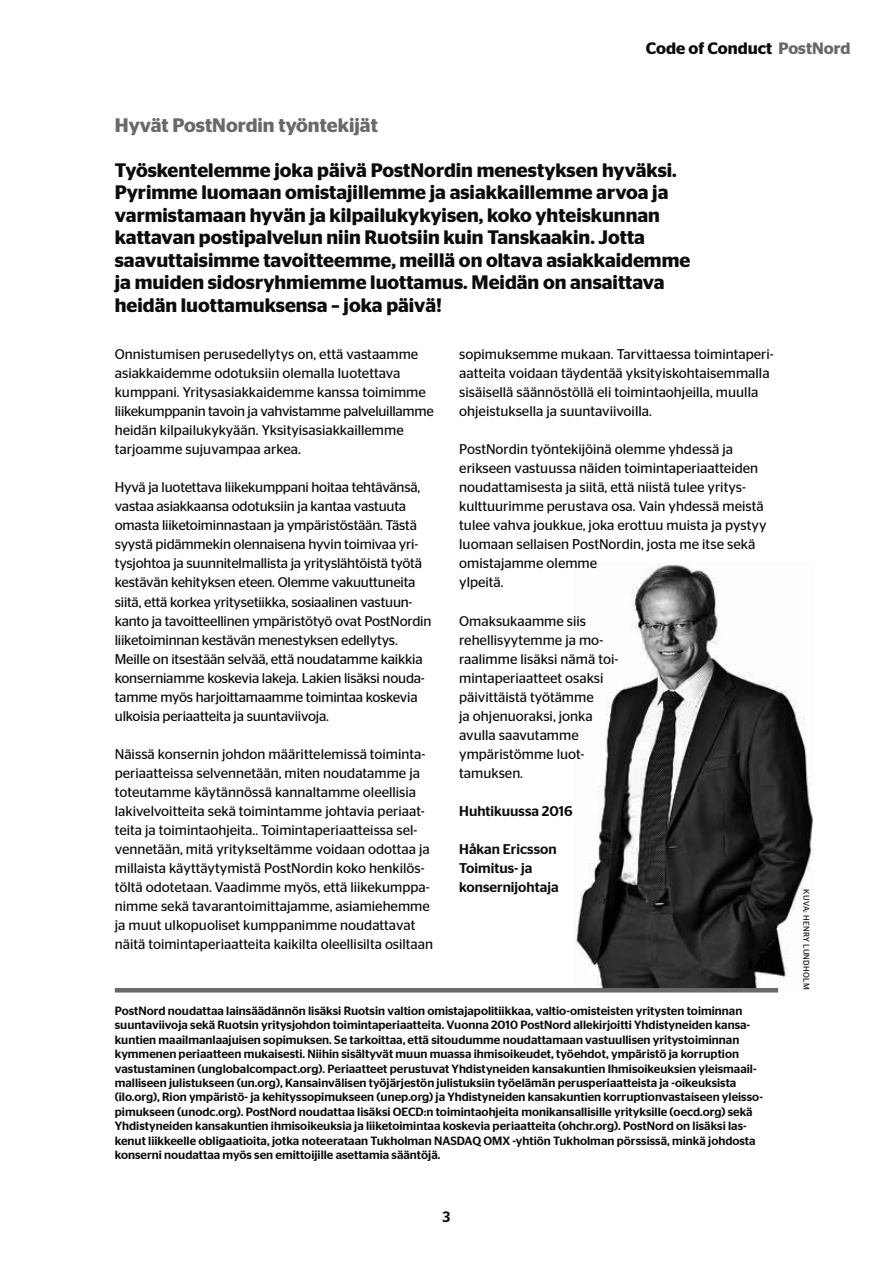
<style>
.page{position:relative;width:893px;height:1263px;background:#fff}
.page>*{position:absolute;margin:0;border:0;box-sizing:border-box;transform-origin:0 0}
.t1{font:600 19.5px/22.5px "Stag Sans";color:#0c0c0c}
.t2{font:600 19.5px "Stag Sans";color:#696969}
.t3{font:600 16.5px "Stag Sans";color:#0c0c0c}
.t4{font:500 15px "Stag Sans";color:#0c0c0c}
.t5{font:14.1px/19px "Stag Sans";color:#0c0c0c}
.t6{font:500 14.1px/19px "Stag Sans";color:#0c0c0c}
.t7{font:500 12px/14.4px "Stag Sans";color:#0c0c0c}
.t8{font:8.25px "Stag Sans";letter-spacing:.04em;color:#0c0c0c}
.s1{color:#696969}
</style>
<div class="page">
<img style="left:574px;top:562px;width:240px;height:428px">
<hr style="left:115px;top:988px;width:663px;height:4px;background:#696969">
<h1 class="t2" style="left:115px;top:114px;width:265px">Hyvät PostNordin työntekijät</h1>
<p class="t3" style="left:646px;top:39px;width:206px">Code of Conduct <span class="s1">PostNord</span></p>
<p class="t1" style="left:115px;top:159px;width:577px">Työskentelemme joka päivä PostNordin menestyksen hyväksi.<br>Pyrimme luomaan omistajillemme ja asiakkaillemme arvoa ja varmistamaan hyvän ja kilpailukykyisen, koko yhteiskunnan kattavan postipalvelun niin Ruotsiin kuin Tanskaakin. Jotta saavuttaisimme tavoitteemme, meillä on oltava asiakkaidemme ja muiden sidosryhmiemme luottamus. Meidän on ansaittava heidän luottamuksensa – joka päivä!</p>
<p class="t5" style="left:115px;top:344px;width:320px">Onnistumisen perusedellytys on, että vastaamme asiakkaidemme odotuksiin olemalla luotettava kumppani. Yritysasiakkaidemme kanssa toimimme liikekumppanin tavoin ja vahvistamme palveluillamme heidän kilpailukykyään. Yksityisasiakkaillemme tarjoamme sujuvampaa arkea.</p>
<p class="t5" style="left:115px;top:478px;width:318px">Hyvä ja luotettava liikekumppani hoitaa tehtävänsä, vastaa asiakkaansa odotuksiin ja kantaa vastuuta omasta liiketoiminnastaan ja ympäristöstään. Tästä syystä pidämmekin olennaisena hyvin toimivaa yri&shy;tysjohtoa ja suunnitelmallista ja yrityslähtöistä työtä kestävän kehityksen eteen. Olemme vakuuttuneita siitä, että korkea yritysetiikka, sosiaalinen vastuun&shy;kanto ja tavoitteellinen ympäristötyö ovat PostNordin liiketoiminnan kestävän menestyksen edellytys.<br>Meille on itsestään selvää, että noudatamme kaikkia konserniamme koskevia lakeja. Lakien lisäksi nouda&shy;tamme myös harjoittamaamme toimintaa koskevia ulkoisia periaatteita ja suuntaviivoja.</p>
<p class="t5" style="left:115px;top:744px;width:320px">Näissä konsernin johdon määrittelemissä toiminta&shy;periaatteissa selvennetään, miten noudatamme ja toteutamme käytännössä kannaltamme oleellisia lakivelvoitteita sekä toimintamme johtavia periaat&shy;teita ja toimintaohjeita.. Toimintaperiaatteissa sel&shy;vennetään, mitä yritykseltämme voidaan odottaa ja millaista käyttäytymistä PostNordin koko henkilös&shy;töltä odotetaan. Vaadimme myös, että liikekumppa&shy;nimme sekä tavarantoimittajamme, asiamiehemme ja muut ulkopuoliset kumppanimme noudattavat näitä toimintaperiaatteita kaikilta oleellisilta osiltaan</p>
<p class="t5" style="left:459px;top:344px;width:316px">sopimuksemme mukaan. Tarvittaessa toimintaperi&shy;aatteita voidaan täydentää yksityiskohtaisemmalla sisäisellä säännöstöllä eli toimintaohjeilla, muulla ohjeistuksella ja suuntaviivoilla.</p>
<p class="t5" style="left:459px;top:440px;width:309px">PostNordin työntekijöinä olemme yhdessä ja erikseen vastuussa näiden toimintaperiaatteiden noudattamisesta ja siitä, että niistä tulee yritys&shy;kulttuurimme perustava osa. Vain yhdessä meistä tulee vahva joukkue, joka erottuu muista ja pystyy luomaan sellaisen PostNordin, josta me itse sekä omistajamme olemme<br>ylpeitä.</p>
<p class="t5" style="left:459px;top:611px;width:161px">Omaksukaamme siis rehellisyytemme ja mo&shy;raalimme lisäksi nämä toi&shy;mintaperiaatteet osaksi päivittäistä työtämme<br>ja ohjenuoraksi, jonka avulla saavutamme ympäristömme luot&shy;tamuksen.</p>
<p class="t6" style="left:459px;top:802px;width:115px">Huhtikuussa 2016</p>
<p class="t6" style="left:459px;top:840px;width:101px">Håkan Ericsson<br>Toimitus- ja konsernijohtaja</p>
<p class="t7" style="left:115px;top:1003px;width:650px">PostNord noudattaa lainsäädännön lisäksi Ruotsin valtion omistajapolitiikkaa, valtio-omisteisten yritysten toiminnan suuntaviivoja sekä Ruotsin yritysjohdon toimintaperiaatteita. Vuonna 2010 PostNord allekirjoitti Yhdistyneiden kansa&shy;kuntien maailmanlaajuisen sopimuksen. Se tarkoittaa, että sitoudumme noudattamaan vastuullisen yritystoiminnan kymmenen periaatteen mukaisesti. Niihin sisältyvät muun muassa ihmisoikeudet, työehdot, ympäristö ja korruption vastustaminen (unglobalcompact.org). Periaatteet perustuvat Yhdistyneiden kansakuntien Ihmisoikeuksien yleismaail&shy;malliseen julistukseen (un.org), Kansainvälisen työjärjestön julistuksiin työelämän perusperiaatteista ja -oikeuksista (ilo.org), Rion ympäristö- ja kehityssopimukseen (unep.org) ja Yhdistyneiden kansakuntien korruptionvastaiseen yleisso&shy;pimukseen (unodc.org). PostNord noudattaa lisäksi OECD:n toimintaohjeita monikansallisille yrityksille (oecd.org) sekä Yhdistyneiden kansakuntien ihmisoikeuksia ja liiketoimintaa koskevia periaatteita (ohchr.org). PostNord on lisäksi las&shy;kenut liikkeelle obligaatioita, jotka noteerataan Tukholman NASDAQ OMX -yhtiön Tukholman pörssissä, minkä johdosta konserni noudattaa myös sen emittoijille asettamia sääntöjä.</p>
<p class="t4" style="left:443px;top:1208px;width:9px">3</p>
<p class="t8" style="left:811px;top:889px;width:102px;rotate:90deg">KUVA: HENRY LUNDHOLM</p>
</div>
